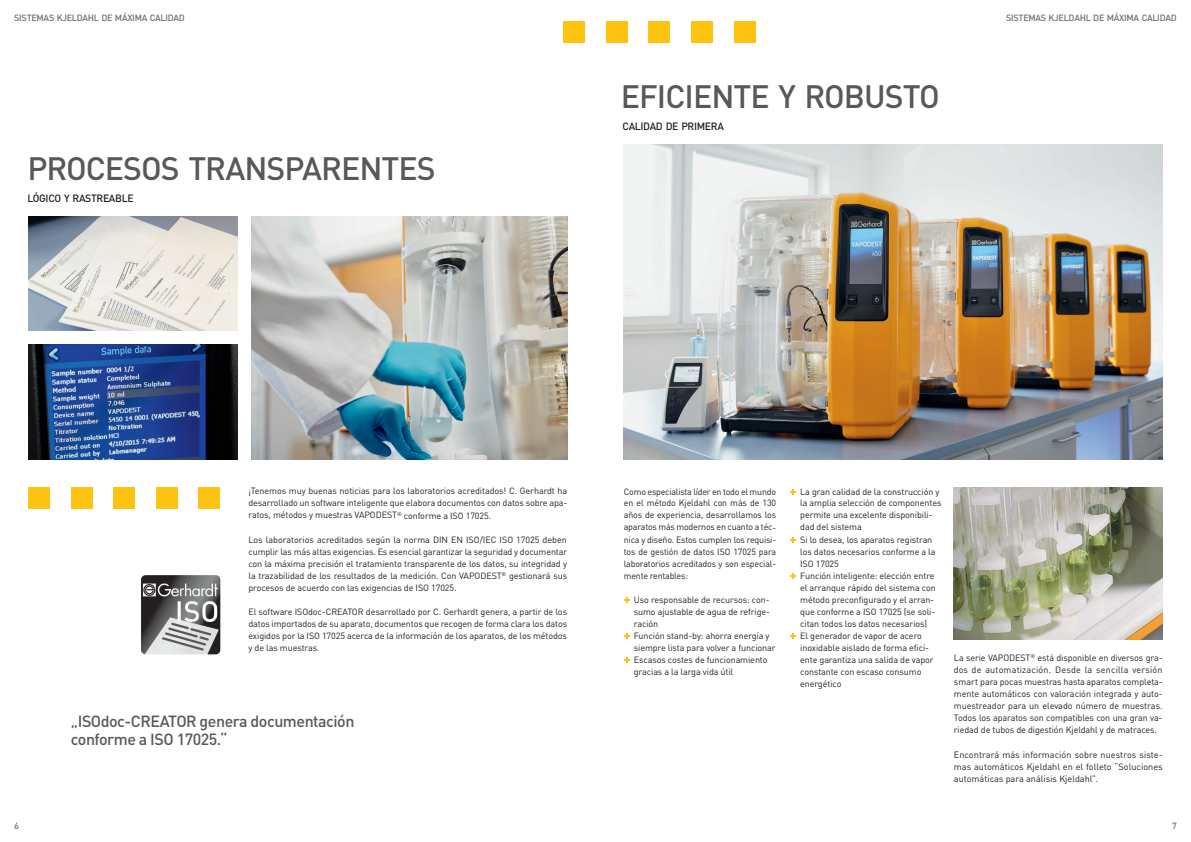
<style>
.page{position:relative;width:1191px;height:842px;background:#fff}
.page>*{position:absolute;margin:0;border:0;box-sizing:border-box;transform-origin:0 0}
.t1{font:500 32px "DINOT";letter-spacing:-.03em;color:#57585a}
.t2{font:500 16px/18px "DINOT";letter-spacing:-.03em;color:#57585a}
.t3{font:500 10.5px "DINOT";letter-spacing:-.03em;color:#231f20}
.t4{font:9.1px/12.1px "DINOT";letter-spacing:-.01em;color:#231f20;text-align:justify}
.t5{font:9px/12px "DINOT";letter-spacing:-.01em;color:#231f20;text-align:justify}
.t6{font:500 9px "DINOT";letter-spacing:-.03em;color:#6c6d70}
</style>
<div class="page">
<div style="left:564px;top:21px;width:21px;height:22px;background:#fec210"></div>
<div style="left:606px;top:21px;width:21px;height:22px;background:#fec210"></div>
<div style="left:649px;top:21px;width:21px;height:22px;background:#fec210"></div>
<div style="left:691px;top:21px;width:21px;height:22px;background:#fec210"></div>
<div style="left:734px;top:21px;width:21px;height:22px;background:#fec210"></div>
<img style="left:624px;top:144px;width:538px;height:315px">
<img style="left:954px;top:488px;width:208px;height:151px">
<svg style="left:624px;top:597px;width:5px;height:5px"></svg>
<svg style="left:624px;top:633px;width:5px;height:5px"></svg>
<svg style="left:624px;top:657px;width:5px;height:5px"></svg>
<svg style="left:790px;top:489px;width:5px;height:5px"></svg>
<svg style="left:790px;top:537px;width:5px;height:5px"></svg>
<svg style="left:790px;top:573px;width:5px;height:5px"></svg>
<svg style="left:790px;top:633px;width:5px;height:5px"></svg>
<div style="left:28px;top:488px;width:22px;height:21px;background:#fec210"></div>
<div style="left:71px;top:488px;width:21px;height:21px;background:#fec210"></div>
<div style="left:113px;top:488px;width:22px;height:21px;background:#fec210"></div>
<div style="left:156px;top:488px;width:21px;height:21px;background:#fec210"></div>
<div style="left:198px;top:488px;width:22px;height:21px;background:#fec210"></div>
<img style="left:251px;top:216px;width:316px;height:243px">
<img style="left:28px;top:216px;width:209px;height:115px">
<img style="left:28px;top:345px;width:209px;height:114px">
<img style="left:141px;top:575px;width:80px;height:80px">
<p class="t6" style="left:14px;top:12px;width:172px">SISTEMAS KJELDAHL DE MÁXIMA CALIDAD</p>
<p class="t6" style="left:1006px;top:12px;width:172px">SISTEMAS KJELDAHL DE MÁXIMA CALIDAD</p>
<h1 class="t1" style="left:621px;top:76px;width:320px">EFICIENTE Y ROBUSTO</h1>
<h1 class="t1" style="left:27px;top:148px;width:410px">PROCESOS TRANSPARENTES</h1>
<p class="t3" style="left:28px;top:191px;width:108px">LÓGICO Y RASTREABLE</p>
<p class="t3" style="left:622px;top:120px;width:103px">CALIDAD DE PRIMERA</p>
<p class="t5" style="left:248px;top:485px;width:320px">¡Tenemos muy buenas noticias para los laboratorios acreditados! C. Gerhardt ha desarrollado un software inteligente que elabora documentos con datos sobre apa&shy;ratos, métodos y muestras VAPODEST<sup>®</sup> conforme a ISO 17025.</p>
<p class="t5" style="left:248px;top:533px;width:320px">Los laboratorios acreditados según la norma DIN EN ISO/IEC ISO 17025 deben cumplir las más altas exigencias. Es esencial garantizar la seguridad y documentar con la máxima precisión el tratamiento transparente de los datos, su integridad y la trazabilidad de los resultados de la medición. Con VAPODEST<sup>®</sup> gestionará sus procesos de acuerdo con las exigencias de ISO 17025.</p>
<p class="t5" style="left:248px;top:605px;width:320px">El software ISOdoc-CREATOR desarrollado por C. Gerhardt genera, a partir de los datos importados de su aparato, documentos que recogen de forma clara los datos exigidos por la ISO 17025 acerca de la información de los aparatos, de los métodos y de las muestras.</p>
<h2 class="t2" style="left:71px;top:711px;width:285px">„ISOdoc-CREATOR genera documentación conforme a ISO 17025.“</h2>
<p class="t5" style="left:624px;top:485px;width:154px">Como especialista líder en todo el mundo en el método Kjeldahl con más de 130 años de experiencia, desarrollamos los aparatos más modernos en cuanto a téc&shy;nica y diseño. Estos cumplen los requisi&shy;tos de gestión de datos ISO 17025 para laboratorios acreditados y son especial&shy;mente rentables:</p>
<p class="t5" style="left:634px;top:593px;width:143px;text-align:left">Uso responsable de recursos: con&shy;sumo ajustable de agua de refrige&shy;ración<br>Función stand-by: ahorra energía y siempre lista para volver a funcionar<br>Escasos costes de funcionamiento gracias a la larga vida útil</p>
<p class="t5" style="left:800px;top:485px;width:143px;text-align:left">La gran calidad de la construcción y la amplia selección de componentes permite una excelente disponibili&shy;dad del sistema<br>Si lo desea, los aparatos registran los datos necesarios conforme a la<br>ISO 17025<br>Función inteligente: elección entre el arranque rápido del sistema con método preconfigurado y el arran&shy;que conforme a ISO 17025 (se soli&shy;citan todos los datos necesarios)<br>El generador de vapor de acero inoxidable aislado de forma efici&shy;ente garantiza una salida de vapor constante con escaso consumo energético</p>
<p class="t4" style="left:954px;top:651px;width:210px">La serie VAPODEST<sup>®</sup> está disponible en diversos gra&shy;dos de automatización. Desde la sencilla versión smart para pocas muestras hasta aparatos completa&shy;mente automáticos con valoración integrada y auto&shy;muestreador para un elevado número de muestras.<br>Todos los aparatos son compatibles con una gran va&shy;riedad de tubos de digestión Kjeldahl y de matraces.</p>
<p class="t4" style="left:954px;top:748px;width:210px">Encontrará más información sobre nuestros siste&shy;mas automáticos Kjeldahl en el folleto “Soluciones automáticas para análisis Kjeldahl”.</p>
<p class="t6" style="left:14px;top:820px;width:6px">6</p>
<p class="t6" style="left:1172px;top:820px;width:6px">7</p>
</div>
